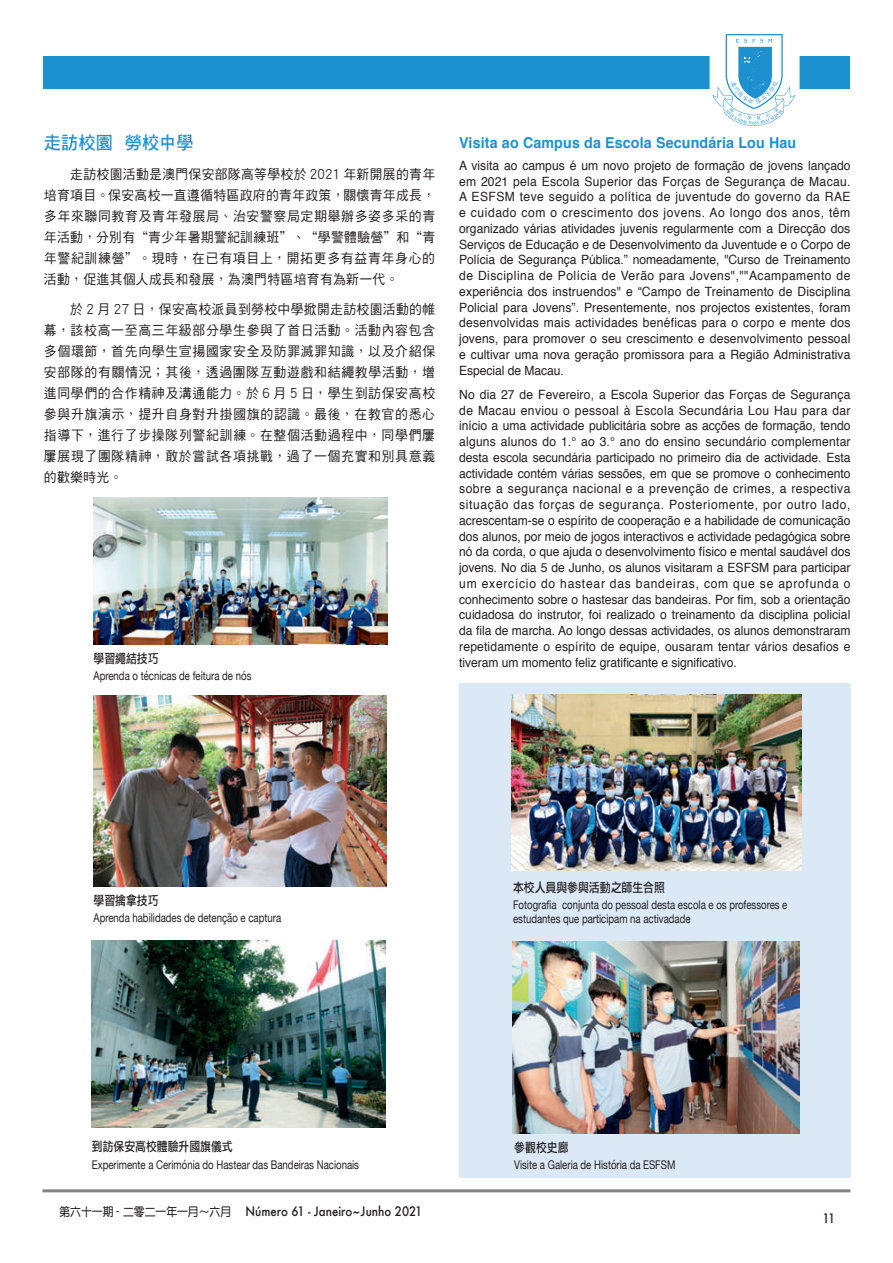
<style>
.page{position:relative;width:893px;height:1263px;background:#fff}
.page>*{position:absolute;margin:0;border:0;box-sizing:border-box;transform-origin:0 0}
.t1{font:18px "DF Hei HK W7";letter-spacing:.01em;color:#1d90d0;scale:.95 1}
.t2{font:700 15px "Helvetica";letter-spacing:.01em;color:#1d90d0;scale:.95 1}
.t3{font:13.5px/21px "DF Hei HK W5";letter-spacing:.055em;color:#231f20;text-align:justify;scale:.95 1}
.t4{font:12.75px/15.8px "Helvetica";letter-spacing:-.005em;color:#231f20;text-align:justify;scale:.95 1}
.t5{font:12.75px "DF Li Hei HK W5";color:#231f20;scale:.85 1}
.t6{font:500 12.75px "Futura";color:#231f20;scale:.9 1}
.t7{font:12px/13.5px "Helvetica Neue";color:#231f20;scale:.8 1}
.t8{font:12px "DF Yuan HK W7";color:#231f20;scale:.9 1}
.s1{font-family:"Futura";font-weight:500;font-size:12.75px}
</style>
<div class="page">
<hr style="left:42px;top:1189px;width:808px;height:3px;background:#808285">
<div style="left:43px;top:57px;width:807px;height:32px;background:#1d90d0"></div>
<svg style="left:710px;top:34px;width:90px;height:92px"></svg>
<div style="left:459px;top:683px;width:391px;height:495px;background:#dbe9f6"></div>
<img style="left:512px;top:694px;width:289px;height:176px">
<img style="left:94px;top:497px;width:293px;height:148px">
<img style="left:512px;top:942px;width:288px;height:191px">
<img style="left:94px;top:695px;width:292px;height:191px">
<img style="left:92px;top:941px;width:293px;height:187px">
<h1 class="t1" style="left:44px;top:133px;width:159px">走訪校園 勞校中學</h1>
<p class="t3" style="left:44px;top:164px;width:413px;text-indent:26px">走訪校園活動是澳門保安部隊高等學校於 2021 年新開展的青年培育項目。保安高校一直遵循特區政府的青年政策，關懷青年成長，多年來聯同教育及青年發展局、治安警察局定期舉辦多姿多采的青年活動，分別有“青少年暑期警紀訓練班”、“學警體驗營”和“青年警紀訓練營”。現時，在已有項目上，開拓更多有益青年身心的活動，促進其個人成長和發展，為澳門特區培育有為新一代。</p>
<p class="t3" style="left:44px;top:298px;width:413px;text-indent:26px">於 2 月 27 日，保安高校派員到勞校中學掀開走訪校園活動的帷幕，該校高一至高三年級部分學生參與了首日活動。活動內容包含多個環節，首先向學生宣揚國家安全及防罪滅罪知識，以及介紹保安部隊的有關情況；其後，透過團隊互動遊戲和結繩教學活動，增進同學們的合作精神及溝通能力。於 6 月 5 日，學生到訪保安高校參與升旗演示，提升自身對升掛國旗的認識。最後，在教官的悉心指導下，進行了步操隊列警紀訓練。在整個活動過程中，同學們屢屢展現了團隊精神，敢於嘗試各項挑戰，過了一個充實和別具意義的歡樂時光。</p>
<p class="t5" style="left:94px;top:651px;width:78px">學習繩結技巧</p>
<p class="t7" style="left:94px;top:670px;width:199px">Aprenda o técnicas de feitura de nós</p>
<p class="t2" style="left:459px;top:130px;width:356px">Visita ao Campus da Escola Secundária Lou Hau</p>
<p class="t4" style="left:459px;top:158px;width:413px">A visita ao campus é um novo projeto de formação de jovens lançado em 2021 pela Escola Superior das Forças de Segurança de Macau.<br>A ESFSM teve seguido a política de juventude do governo da RAE e cuidado com o crescimento dos jovens. Ao longo dos anos, têm organizado várias atividades juvenis regularmente com a Direcção dos Serviços de Educação e de Desenvolvimento da Juventude e o Corpo de Polícia de Segurança Pública.” nomeadamente, "Curso de Treinamento de Disciplina de Polícia de Verão para Jovens",""Acampamento de experiência dos instruendos" e “Campo de Treinamento de Disciplina Policial para Jovens”. Presentemente, nos projectos existentes, foram desenvolvidas mais actividades benéficas para o corpo e mente dos jovens, para promover o seu crescimento e desenvolvimento pessoal e cultivar uma nova geração promissora para a Região Administrativa Especial de Macau.</p>
<p class="t4" style="left:459px;top:387px;width:413px">No dia 27 de Fevereiro, a Escola Superior das Forças de Segurança de Macau enviou o pessoal à Escola Secundária Lou Hau para dar início a uma actividade publicitária sobre as acções de formação, tendo alguns alunos do 1.° ao 3.° ano do ensino secundário complementar desta escola secundária participado no primeiro dia de actividade. Esta actividade contém várias sessões, em que se promove o conhecimento sobre a segurança nacional e a prevenção de crimes, a respectiva situação das forças de segurança. Posteriomente, por outro lado, acrescentam-se o espírito de cooperação e a habilidade de comunicação dos alunos, por meio de jogos interactivos e actividade pedagógica sobre nó da corda, o que ajuda o desenvolvimento físico e mental saudável dos jovens. No dia 5 de Junho, os alunos visitaram a ESFSM para participar um exercício do hastear das bandeiras, com que se aprofunda o conhecimento sobre o hastesar das bandeiras. Por fim, sob a orientação cuidadosa do instrutor, foi realizado o treinamento da disciplina policial da fila de marcha. Ao longo dessas actividades, os alunos demonstraram repetidamente o espírito de equipe, ousaram tentar vários desafios e tiveram um momento feliz gratificante e significativo.</p>
<p class="t5" style="left:94px;top:893px;width:78px">學習擒拿技巧</p>
<p class="t7" style="left:94px;top:912px;width:236px">Aprenda habilidades de detenção e captura</p>
<p class="t5" style="left:513px;top:880px;width:180px">本校人員與參與活動之師生合照</p>
<p class="t7" style="left:513px;top:899px;width:344px">Fotografia conjunta do pessoal desta escola e os professores e estudantes que participam na activadade</p>
<p class="t5" style="left:92px;top:1140px;width:167px">到訪保安高校體驗升國旗儀式</p>
<p class="t7" style="left:92px;top:1158px;width:336px">Experimente a Cerimónia do Hastear das Bandeiras Nacionais</p>
<p class="t8" style="left:59px;top:1205px;width:327px">第六十一期 - 二零二一年一月～六月 <span class="s1">Número 61 - Janeiro</span></p>
<p class="t6" style="left:352px;top:1209px;width:11px">~</p>
<p class="t6" style="left:361px;top:1203px;width:70px">Junho 2021</p>
<p class="t5" style="left:514px;top:1141px;width:65px">參觀校史廊</p>
<p class="t7" style="left:514px;top:1159px;width:203px">Visite a Galeria de História da ESFSM</p>
<p class="t6" style="left:823px;top:1210px;width:15px">11</p>
</div>
